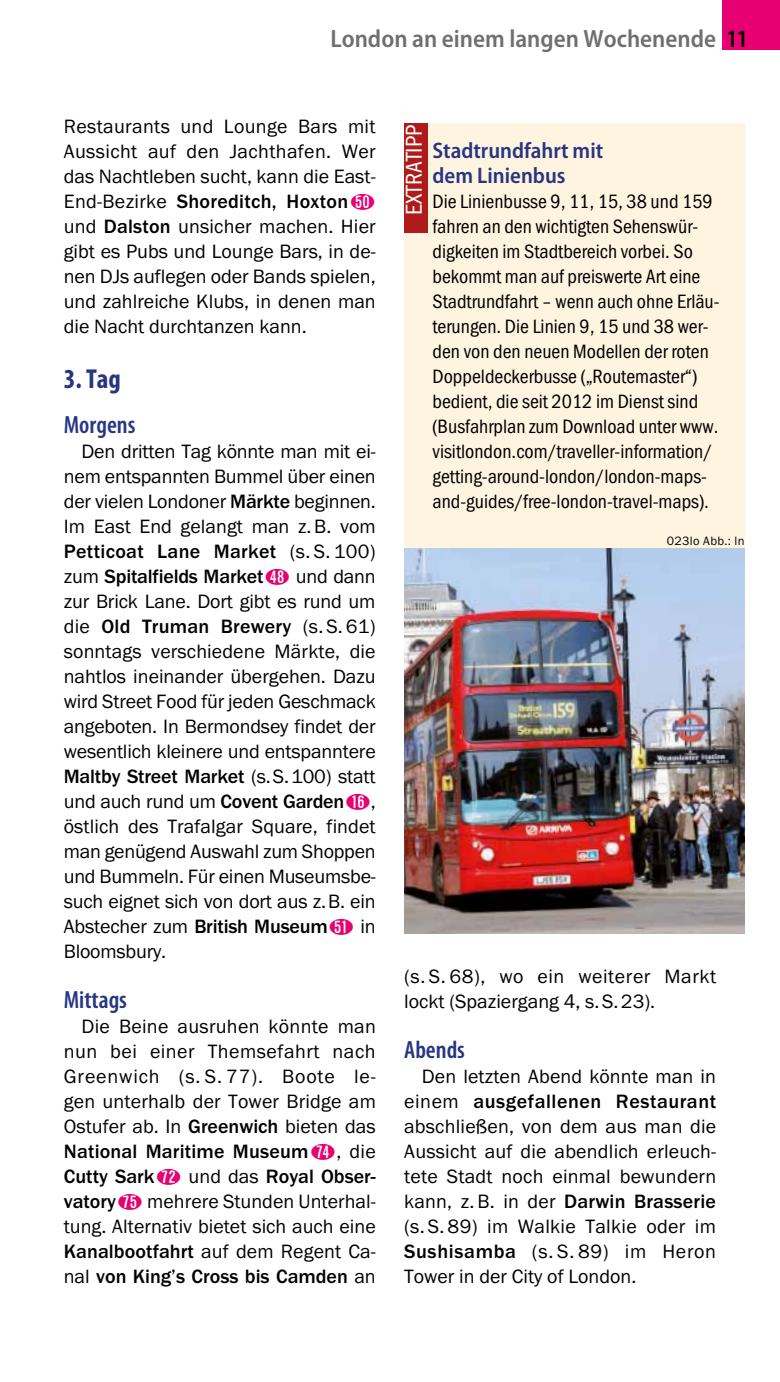
<style>
.page{position:relative;width:780px;height:1382px;background:#fff}
.page>*{position:absolute;margin:0;border:0;box-sizing:border-box;transform-origin:0 0}
.t1{font:700 condensed 27.5px "Myriad Pro";color:#273583}
.t2{font:600 semi-condensed 25px "Myriad Pro";color:#6f6f6f}
.t3{font:600 condensed 25px "Myriad Pro";color:#273583}
.t4{font:23.75px "Franklin Gothic URW Con Boo";color:#fff}
.t5{font:600 semi-condensed 22.5px/25px "Myriad Pro";color:#273583}
.t6{font:20px/25px "Franklin Gothic URW Boo";color:#000;text-align:justify}
.t7{font:20px/25px "Franklin Gothic URW Con Boo";color:#000}
.t8{font:500 20px/25px "Franklin Gothic URW";letter-spacing:.01em;color:#000}
.t9{font:500 20px "Franklin Gothic URW";letter-spacing:-.01em;color:#000}
.t10{font:500 20px "Franklin Gothic URW";letter-spacing:.03em;color:#000}
.t11{font:12.5px "Franklin Gothic URW Boo";letter-spacing:.025em;color:#000}
.s1{font-stretch:condensed;color:#000}
.s2{font-family:"Franklin Gothic URW Boo";font-weight:400}
.s3{font-family:"Nummern";font-weight:400;color:#e60071}
.s4{font-family:"Franklin Gothic URW";font-weight:500}
.s5{font-family:"Nummern";color:#e60071}
</style>
<div class="page">
<div style="left:721px;top:0;width:59px;height:50px;background:#e60071"></div>
<div style="left:404px;top:123px;width:340px;height:544px;background:#fff4e0"></div>
<div style="left:404px;top:123px;width:24px;height:110px;background:#af1b1a"></div>
<img style="left:404px;top:548px;width:340px;height:385px">
<p class="t2" style="left:330px;top:25px;width:418px">London an einem langen Wochenende <span class="s1">11</span></p>
<p class="t6" style="left:64px;top:114px;width:313px">Restaurants und Lounge Bars mit Aussicht auf den Jachthafen. Wer das Nachtleben sucht, kann die East-</p>
<p class="t8" style="left:64px;top:189px;width:313px"><span class="s2">End-Bezirke</span> Shoreditch, Hoxton<span class="s3">ú</span></p>
<p class="t6" style="left:64px;top:214px;width:313px">und <span class="s4">Dalston</span> unsicher machen. Hier gibt es Pubs und Lounge Bars, in de&shy;nen DJs auflegen oder Bands spielen, und zahlreiche Klubs, in denen man die Nacht durchtanzen kann.</p>
<h1 class="t1" style="left:64px;top:362px;width:58px">3. Tag</h1>
<p class="t3" style="left:64px;top:411px;width:73px">Morgens</p>
<p class="t6" style="left:64px;top:439px;width:313px;text-indent:18px">Den dritten Tag könnte man mit ei&shy;nem entspannten Bummel über einen der vielen Londoner <span class="s4">Märkte</span> beginnen.<br>Im East End gelangt man z.B. vom</p>
<p class="t8" style="left:64px;top:539px;width:313px">Petticoat Lane Market <span class="s2">(s. S. 100) zum</span> Spitalfields Market<span class="s3">ø</span> <span class="s2">und dann</span></p>
<p class="t6" style="left:64px;top:589px;width:313px">zur Brick Lane. Dort gibt es rund um</p>
<p class="t8" style="left:64px;top:614px;width:313px"><span class="s2">die</span> Old Truman Brewery <span class="s2">(s. S. 61)</span></p>
<p class="t6" style="left:64px;top:639px;width:313px">sonntags verschiedene Märkte, die nahtlos ineinander übergehen. Dazu wird Street Food für jeden Geschmack angeboten. In Bermondsey findet der wesentlich kleinere und entspanntere</p>
<p class="t9" style="left:64px;top:764px;width:313px">Maltby Street Market <span class="s2">(s.S.100) statt</span></p>
<p class="t6" style="left:64px;top:789px;width:313px">und auch rund um <span class="s4">Covent Garden</span><span class="s5">Ø</span>, östlich des Trafalgar Square, findet man genügend Auswahl zum Shoppen und Bummeln. Für einen Museumsbe&shy;such eignet sich von dort aus z.B. ein Abstecher zum <span class="s4">British Museum</span><span class="s5">3</span> in Bloomsbury.</p>
<p class="t3" style="left:64px;top:986px;width:65px">Mittags</p>
<p class="t6" style="left:64px;top:1014px;width:313px;text-indent:18px">Die Beine ausruhen könnte man nun bei einer Themsefahrt nach Greenwich (s. S. 77). Boote le&shy;gen unterhalb der Tower Bridge am Ostufer ab. In <span class="s4">Greenwich</span> bieten das</p>
<p class="t8" style="left:64px;top:1139px;width:313px">National Maritime Museum<span class="s3">J</span><span class="s2">, die<br></span>Cutty Sark<span class="s3">H</span> <span class="s2">und das</span> Royal Obser-</p>
<p class="t6" style="left:64px;top:1189px;width:313px"><span class="s4">vatory</span><span class="s5">K</span> mehrere Stunden Unterhal&shy;tung. Alternativ bietet sich auch eine <span class="s4">Kanalbootfahrt</span> auf dem Regent Ca-</p>
<p class="t8" style="left:64px;top:1264px;width:313px"><span class="s2">nal</span> von King’s Cross bis Camden <span class="s2">an</span></p>
<p class="t4" style="left:399px;top:215px;width:91px;rotate:-90deg">Extratipp</p>
<p class="t5" style="left:432px;top:139px;width:172px">Stadtrundfahrt mit dem Linienbus</p>
<p class="t7" style="left:432px;top:189px;width:288px">Die Linienbusse 9, 11, 15, 38 und 159 fahren an den wichtigten Sehenswür&shy;digkeiten im Stadtbereich vorbei. So bekommt man auf preiswerte Art eine Stadtrundfahrt – wenn auch ohne Erläu&shy;terungen. Die Linien 9, 15 und 38 wer&shy;den von den neuen Modellen der roten Doppeldeckerbusse („Routemaster“) bedient, die seit 2012 im Dienst sind (Busfahrplan zum Download unter www. visitlondon.com/traveller-information/ getting-around-london/london-maps&shy;and-guides/free-london-travel-maps).</p>
<p class="t11" style="left:667px;top:533px;width:79px">023lo Abb.: ln</p>
<p class="t6" style="left:404px;top:964px;width:313px">(s. S. 68), wo ein weiterer Markt lockt (Spaziergang 4, s.S.23).</p>
<p class="t3" style="left:404px;top:1036px;width:62px">Abends</p>
<p class="t6" style="left:422px;top:1064px;width:296px">Den letzten Abend könnte man in</p>
<p class="t10" style="left:404px;top:1089px;width:313px"><span class="s2">einem</span> ausgefallenen Restaurant</p>
<p class="t6" style="left:404px;top:1114px;width:314px">abschließen, von dem aus man die Aussicht auf die abendlich erleuch&shy;tete Stadt noch einmal bewundern</p>
<p class="t8" style="left:404px;top:1189px;width:313px"><span class="s2">kann, z.B. in der</span> Darwin Brasserie</p>
<p class="t6" style="left:404px;top:1214px;width:313px">(s. S. 89) im Walkie Talkie oder im <span class="s4">Sushisamba</span> (s. S. 89) im Heron Tower in der City of London.</p>
</div>
